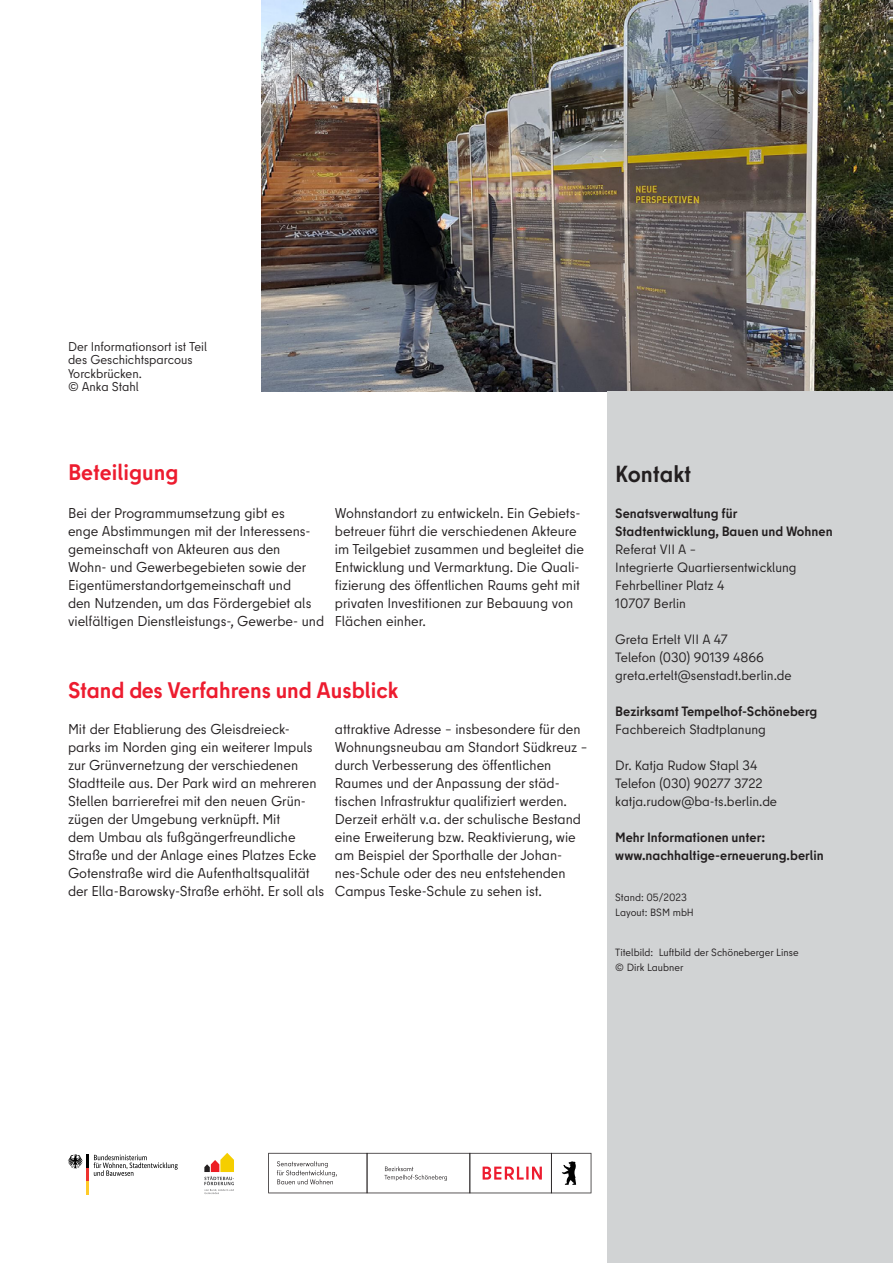
<style>
.page{position:relative;width:893px;height:1263px;background:#fff}
.page>*{position:absolute;margin:0;border:0;box-sizing:border-box;transform-origin:0 0}
.H3-rueckseite{font:700 23.25px "Berlin Type";color:#231f20}
.p-Charakt-Schluessel{font:700 22.5px "Berlin Type";color:#ed1c2f}
.p-Spaltentext_schmal{font:14.25px/18px "Berlin Type";color:#231f20}
.p-kontaktspalte{font:13.5px/18px "Berlin Type";color:#231f20}
.p-kontaktspalte-2{font:700 13.5px/18px "Berlin Type";color:#231f20}
.p-bildunter-grossesBild{font:12.75px/13.5px "Berlin Type";color:#231f20}
.p-kontakt-stand{font:10.5px/15px "Berlin Type";color:#231f20}
.s1{font-weight:700}
.s2{font-weight:400}
</style>
<div class="page">
<img style="left:261px;top:0;width:632px;height:391px">
<div style="left:608px;top:391px;width:285px;height:510px;background:#d1d3d4"></div>
<div style="left:608px;top:838px;width:285px;height:425px;background:#d1d3d4"></div>
<svg style="left:204px;top:1153px;width:30px;height:41px"></svg>
<svg style="left:68px;top:1154px;width:110px;height:40px"></svg>
<svg style="left:268px;top:1153px;width:323px;height:40px"></svg>
<p class="p-bildunter-grossesBild" style="left:68px;top:340px;width:141px">Der Informationsort ist Teil des Geschichtsparcous<br>Yorckbrücken.<br>© Anka Stahl</p>
<p class="p-Charakt-Schluessel" style="left:68px;top:458px;width:112px">Beteiligung</p>
<p class="p-Spaltentext_schmal" style="left:68px;top:504px;width:258px">Bei der Programmumsetzung gibt es<br>enge Abstimmungen mit der Interessens&shy;gemeinschaft von Akteuren aus den<br>Wohn- und Gewerbegebieten sowie der Eigentümerstandortgemeinschaft und<br>den Nutzenden, um das Fördergebiet als vielfältigen Dienstleistungs-, Gewerbe- und</p>
<p class="p-Spaltentext_schmal" style="left:335px;top:504px;width:251px">Wohnstandort zu entwickeln. Ein Gebiets&shy;betreuer führt die verschiedenen Akteure im Teilgebiet zusammen und begleitet die Entwicklung und Vermarktung. Die Quali&shy;fizierung des öffentlichen Raums geht mit privaten Investitionen zur Bebauung von Flächen einher.</p>
<p class="p-Charakt-Schluessel" style="left:68px;top:676px;width:332px">Stand des Verfahrens und Ausblick</p>
<p class="p-Spaltentext_schmal" style="left:68px;top:720px;width:258px">Mit der Etablierung des Gleisdreieck&shy;parks im Norden ging ein weiterer Impuls zur Grünvernetzung der verschiedenen Stadtteile aus. Der Park wird an mehreren Stellen barrierefrei mit den neuen Grün&shy;zügen der Umgebung verknüpft. Mit<br>dem Umbau als fußgängerfreundliche Straße und der Anlage eines Platzes Ecke Gotenstraße wird die Aufenthaltsqualität der Ella-Barowsky-Straße erhöht. Er soll als</p>
<p class="p-Spaltentext_schmal" style="left:335px;top:720px;width:254px">attraktive Adresse – insbesondere für den Wohnungsneubau am Standort Südkreuz – durch Verbesserung des öffentlichen Raumes und der Anpassung der städ&shy;tischen Infrastruktur qualifiziert werden.<br>Derzeit erhält v.a. der schulische Bestand eine Erweiterung bzw. Reaktivierung, wie am Beispiel der Sporthalle der Johan&shy;nes-Schule oder des neu entstehenden Campus Teske-Schule zu sehen ist.</p>
<h3 class="H3-rueckseite" style="left:615px;top:459px;width:78px">Kontakt</h3>
<p class="p-kontaktspalte" style="left:615px;top:504px;width:219px"><span class="s1">Senatsverwaltung für<br>Stadtentwicklung, Bauen und Wohnen<br></span>Referat VII A –<br>Integrierte Quartiersentwicklung<br>Fehrbelliner Platz 4<br>10707 Berlin</p>
<p class="p-kontaktspalte" style="left:615px;top:630px;width:178px">Greta Ertelt VII A 47<br>Telefon (030) 90139 4866 greta.ertelt@senstadt.berlin.de</p>
<p class="p-kontaktspalte-2" style="left:615px;top:702px;width:204px">Bezirksamt Tempelhof-Schöneberg<br><span class="s2">Fachbereich Stadtplanung</span></p>
<p class="p-kontaktspalte" style="left:615px;top:756px;width:163px">Dr. Katja Rudow Stapl 34<br>Telefon (030) 90277 3722 katja.rudow@ba-ts.berlin.de</p>
<p class="p-kontaktspalte-2" style="left:615px;top:828px;width:210px">Mehr Informationen unter: www.nachhaltige-erneuerung.berlin</p>
<p class="p-kontakt-stand" style="left:615px;top:889px;width:80px">Stand: 05/2023<br>Layout: BSM mbH</p>
<p class="p-kontakt-stand" style="left:615px;top:945px;width:185px">Titelbild: Luftbild der Schöneberger Linse © Dirk Laubner</p>
</div>
